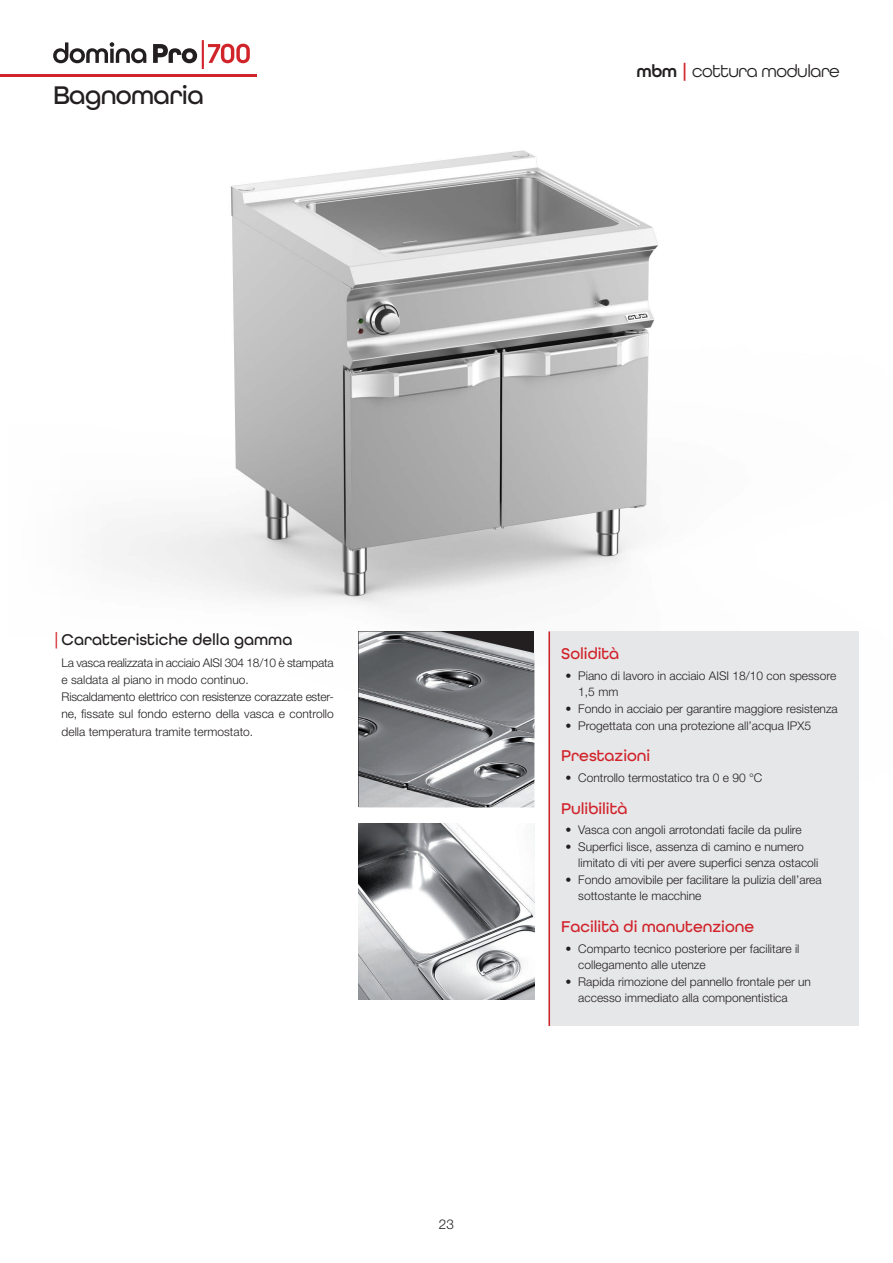
<style>
.page{position:relative;width:893px;height:1263px;background:#fff}
.page>*{position:absolute;margin:0;border:0;box-sizing:border-box;transform-origin:0 0}
.t1{font:500 27px "All Round Gothic";letter-spacing:-.025em;color:#231f20}
.t2{font:18px "All Round Gothic";letter-spacing:-.025em;color:#231f20}
.titolo_value{font:500 16.5px "All Round Gothic";color:#d1232a}
.t3{font:500 16.5px "All Round Gothic";color:#231f20}
.t4{font:300 13.5px "Helvetica Neue LT Std";color:#231f20}
.body_caratteristiche{font:300 12px/16.5px "Helvetica Neue LT Std";color:#231f20}
.body_caratteristiche-2{font:300 12px/17.2px "Helvetica Neue LT Std";letter-spacing:-.02em;color:#231f20}
.s1{font-weight:600}
.s2{font-weight:600;color:#d1232a}
.s3{color:#d1232a}
</style>
<div class="page">
<img style="left:0;top:74px;width:658px;height:952px">
<div style="left:549px;top:631px;width:310px;height:395px;background:#e6e7e9"></div>
<hr style="left:549px;top:631px;width:1px;height:395px;background:#d1232a">
<svg style="left:53px;top:40px;width:197px;height:29px"></svg>
<hr style="left:0;top:75px;width:256px;height:2px;background:#d1232a">
<img style="left:358px;top:631px;width:176px;height:176px">
<img style="left:358px;top:823px;width:176px;height:176px">
<p class="t1" style="left:53px;top:79px;width:152px">Bagnomaria</p>
<p class="t2" style="left:636px;top:61px;width:205px"><span class="s1">mbm</span> <span class="s2">|</span> cottura modulare</p>
<p class="t3" style="left:53px;top:630px;width:241px"><span class="s3">|</span>Caratteristiche della gamma</p>
<p class="body_caratteristiche-2" style="left:62px;top:653px;width:274px">La vasca realizzata in acciaio AISI 304 18/10 è stampata e saldata al piano in modo continuo.</p>
<p class="body_caratteristiche" style="left:62px;top:688px;width:274px;line-height:17.2px;text-align:justify">Riscaldamento elettrico con resistenze corazzate ester&shy;ne, fissate sul fondo esterno della vasca e controllo della temperatura tramite termostato.</p>
<p class="t4" style="left:439px;top:1216px;width:17px">23</p>
<p class="titolo_value" style="left:561px;top:643px;width:60px">Solidità</p>
<p class="body_caratteristiche" style="left:578px;top:667px;width:259px;text-indent:-13px">• Piano di lavoro in acciaio AISI 18/10 con spessore<br>1,5 mm</p>
<p class="body_caratteristiche" style="left:566px;top:700px;width:274px">• Fondo in acciaio per garantire maggiore resistenza</p>
<p class="body_caratteristiche" style="left:566px;top:717px;width:247px">• Progettata con una protezione all’acqua IPX5</p>
<p class="titolo_value" style="left:561px;top:746px;width:91px">Prestazioni</p>
<p class="body_caratteristiche" style="left:566px;top:769px;width:198px">• Controllo termostatico tra 0 e 90 °C</p>
<p class="titolo_value" style="left:561px;top:798px;width:68px">Pulibilità</p>
<p class="body_caratteristiche" style="left:566px;top:821px;width:238px">• Vasca con angoli arrotondati facile da pulire</p>
<p class="body_caratteristiche" style="left:578px;top:838px;width:242px;text-indent:-13px">• Superfici lisce, assenza di camino e numero limitato di viti per avere superfici senza ostacoli</p>
<p class="body_caratteristiche" style="left:578px;top:871px;width:245px;text-indent:-13px">• Fondo amovibile per facilitare la pulizia dell’area sottostante le macchine</p>
<p class="titolo_value" style="left:561px;top:916px;width:194px">Facilità di manutenzione</p>
<p class="body_caratteristiche" style="left:578px;top:940px;width:223px;text-indent:-13px">• Comparto tecnico posteriore per facilitare il collegamento alle utenze</p>
<p class="body_caratteristiche" style="left:578px;top:973px;width:234px;text-indent:-13px">• Rapida rimozione del pannello frontale per un accesso immediato alla componentistica</p>
</div>
